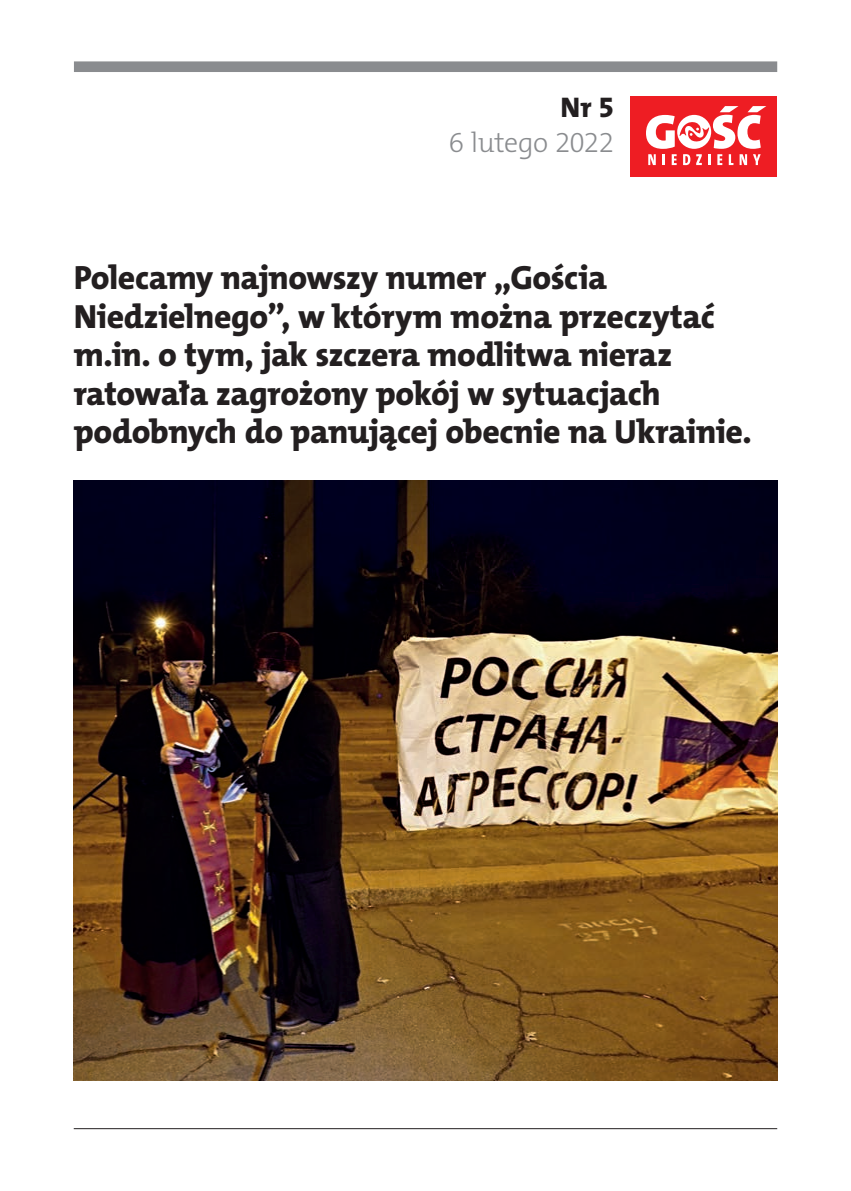
<style>
.page{position:relative;width:851px;height:1191px;background:#fff}
.page>*{position:absolute;margin:0;border:0;box-sizing:border-box;transform-origin:0 0}
.opis_głowny{font:33.8px/38.6px "The Mix HP8 Ex Bld";letter-spacing:-.01em;color:#231f20}
.nr{font:28.6px "The Mix HP8 Ex Bld";color:#231f20}
.nr-2{font:28px "The Mix HP3 Lig";letter-spacing:-.02em;color:#8a8c8f}
</style>
<div class="page">
<hr style="left:74px;top:1128px;width:703px;height:1px;background:#231f20">
<div style="left:74px;top:61px;width:703px;height:11px;background:#8a8c8f"></div>
<div style="left:630px;top:96px;width:147px;height:81px;background:#ee1d23"></div>
<svg style="left:646px;top:106px;width:120px;height:59px"></svg>
<img style="left:74px;top:480px;width:703px;height:600px">
<p class="nr" style="left:560px;top:89px;width:55px">Nr 5</p>
<p class="nr-2" style="left:448px;top:125px;width:167px">6 lutego 2022</p>
<p class="opis_głowny" style="left:74px;top:259px;width:679px">Polecamy najnowszy numer „Gościa Niedzielnego”, w którym można przeczytać m.in. o tym, jak szczera modlitwa nieraz ratowała zagrożony pokój w sytuacjach podobnych do panującej obecnie na Ukrainie.</p>
</div>
